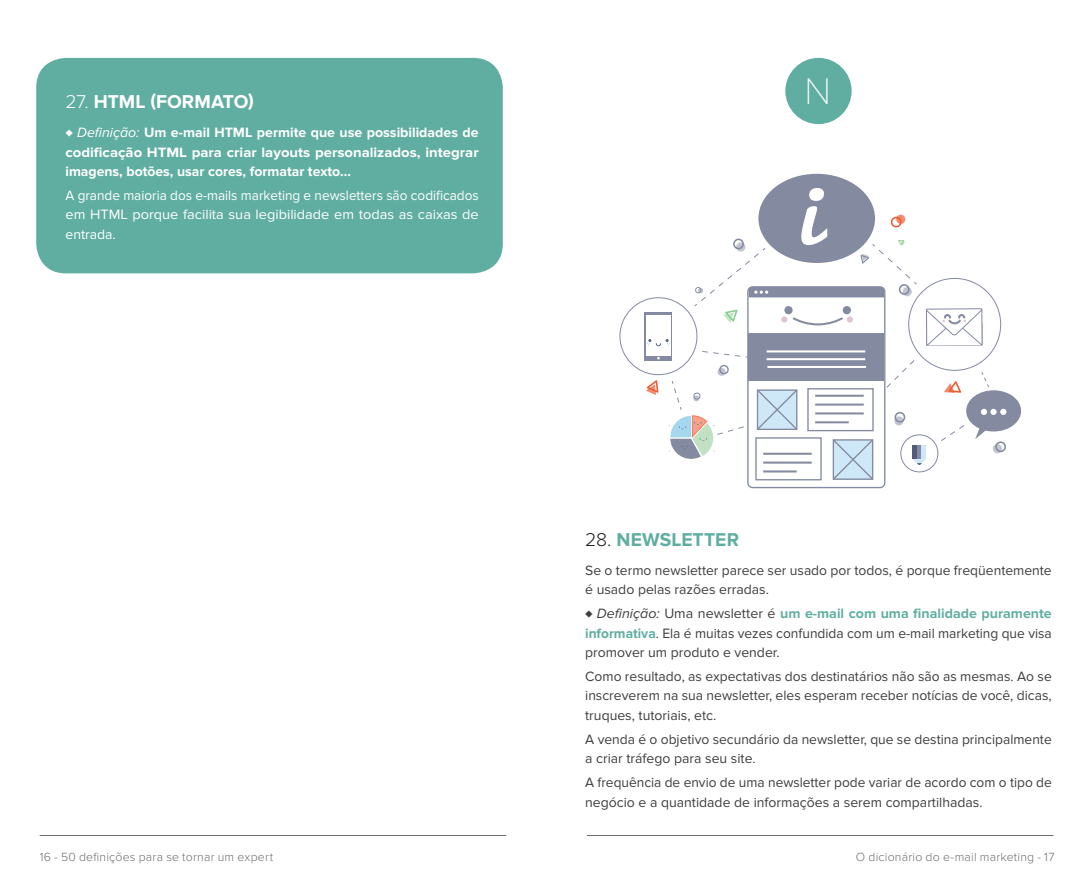
<style>
.page{position:relative;width:1092px;height:893px;background:#fff}
.page>*{position:absolute;margin:0;border:0;box-sizing:border-box;transform-origin:0 0}
.t1{font:100 38.5px "Proxima Nova T";color:#fff}
.t2{font:700 19.25px "Proxima Nova";color:#fff}
.t3{font:700 19.25px "Proxima Nova";letter-spacing:.01em;color:#60aea1}
.t4{font:14px/19.2px "Proxima Nova";color:#3e3e3f}
.t5{font:700 14px/19.2px "Proxima Nova";color:#fff;text-align:justify}
.t6{font:14px/19.2px "Proxima Nova";color:#fff;text-align:justify}
.t7{font:300 12.25px "Proxima Nova";letter-spacing:.02em;color:#6c6d70}
.s1{font-weight:300}
.s2{font-weight:400;font-style:italic}
.s3{font-weight:300;color:#231f20}
.s4{font-style:italic}
.s5{font-weight:700;color:#60aea1}
</style>
<div class="page">
<hr style="left:40px;top:835px;width:466px;height:1px;background:#6c6d70">
<hr style="left:587px;top:835px;width:466px;height:1px;background:#6c6d70">
<div style="left:36px;top:58px;width:467px;height:215px;background:#60aea1;border-radius:30px"></div>
<div style="left:785px;top:58px;width:66px;height:66px;background:#60aea1;border-radius:50%"></div>
<div style="left:644px;top:312px;width:28px;height:48px;background:#848ba0"></div>
<svg style="left:646px;top:174px;width:375px;height:314px"></svg>
<div style="left:807px;top:388px;width:66px;height:43px;border:1px solid #848ba0"></div>
<hr style="left:763px;top:453px;width:48px;height:2px;background:#848ba0">
<hr style="left:763px;top:462px;width:48px;height:2px;background:#848ba0">
<hr style="left:763px;top:470px;width:33px;height:2px;background:#848ba0">
<div style="left:755px;top:437px;width:66px;height:43px;border:1px solid #848ba0"></div>
<hr style="left:766px;top:350px;width:99px;height:2px;background:#fff">
<hr style="left:766px;top:358px;width:99px;height:2px;background:#fff">
<hr style="left:767px;top:366px;width:99px;height:2px;background:#fff">
<h2 class="t2" style="left:65px;top:91px;width:190px"><span class="s1">27.</span> HTML (FORMATO)</h2>
<p class="t5" style="left:65px;top:123px;width:414px"><span class="s2">♦ Definição:</span> Um e-mail HTML permite que use possibilidades de codificação HTML para criar layouts personalizados, integrar imagens, botões, usar cores, formatar texto...</p>
<p class="t6" style="left:65px;top:186px;width:415px">A grande maioria dos e-mails marketing e newsletters são codificados em HTML porque facilita sua legibilidade em todas as caixas de entrada.</p>
<h1 class="t1" style="left:804px;top:69px;width:28px">N</h1>
<h2 class="t3" style="left:585px;top:528px;width:155px"><span class="s3">28.</span> NEWSLETTER</h2>
<p class="t4" style="left:585px;top:561px;width:468px">Se o termo newsletter parece ser usado por todos, é porque freqüentemente é usado pelas razões erradas.</p>
<p class="t4" style="left:585px;top:604px;width:468px;text-align:justify"><span class="s4">♦ Definição:</span> Uma newsletter é <span class="s5">um e-mail com uma finalidade puramente informativa</span>. Ela é muitas vezes confundida com um e-mail marketing que visa promover um produto e vender.</p>
<p class="t4" style="left:585px;top:667px;width:468px;text-align:justify">Como resultado, as expectativas dos destinatários não são as mesmas. Ao se inscreverem na sua newsletter, eles esperam receber notícias de você, dicas, truques, tutoriais, etc.</p>
<p class="t4" style="left:585px;top:730px;width:468px">A venda é o objetivo secundário da newsletter, que se destina principalmente a criar tráfego para seu site.</p>
<p class="t4" style="left:585px;top:773px;width:468px">A frequência de envio de uma newsletter pode variar de acordo com o tipo de negócio e a quantidade de informações a serem compartilhadas.</p>
<p class="t7" style="left:40px;top:850px;width:235px">16 - 50 definições para se tornar um expert</p>
<p class="t7" style="left:855px;top:850px;width:200px">O dicionário do e-mail marketing - 17</p>
</div>
